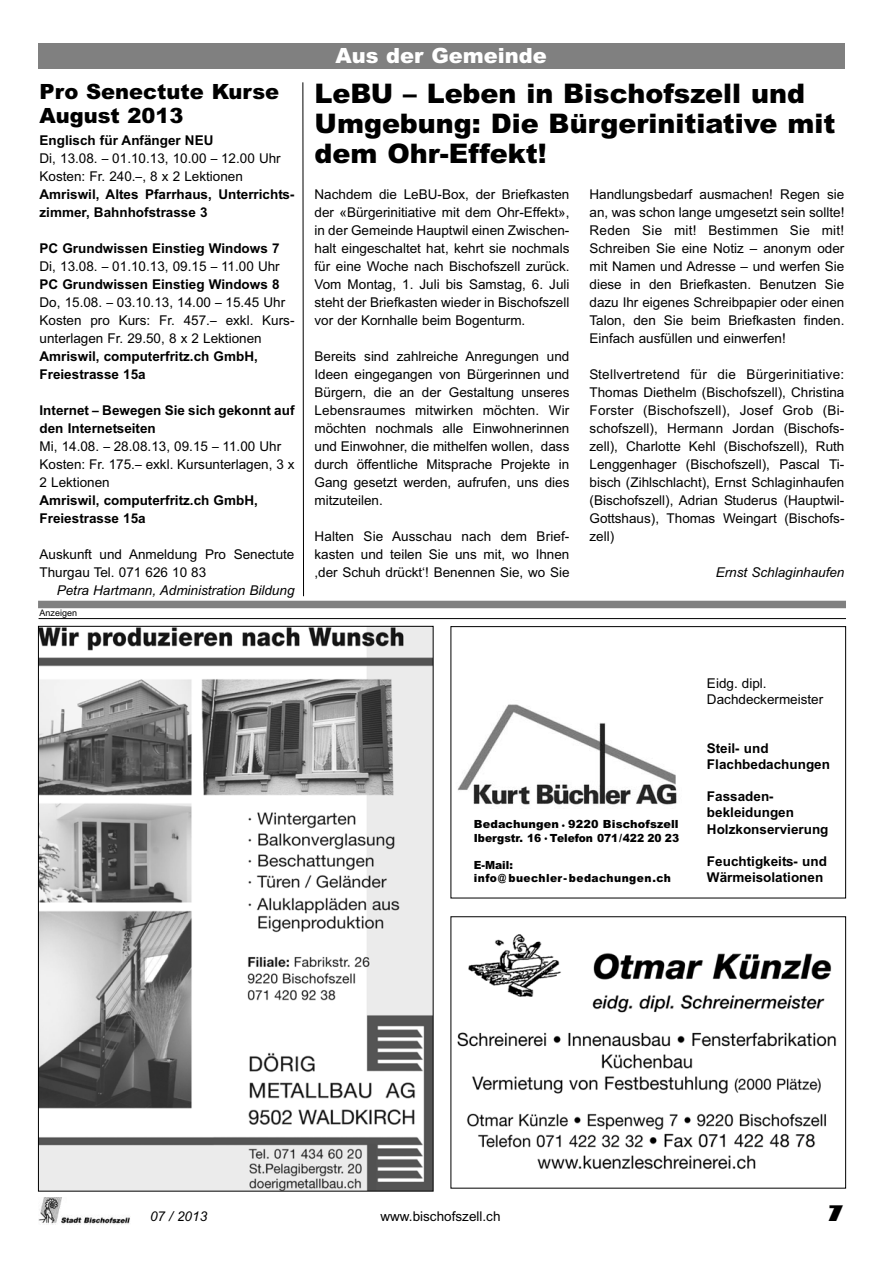
<style>
.page{position:relative;width:893px;height:1263px;background:#fff}
.page>*{position:absolute;margin:0;border:0;box-sizing:border-box;transform-origin:0 0}
.t1{font:900 27px/30px "Arial";color:#000}
.t2{font:900 21px/24px "Arial";color:#000}
.t3{font:900 21px "Arial";color:#fff}
.t4{font:800 21px "Gill Sans";color:#000}
.t5{font:13.5px/18px "Arial";color:#000}
.t6{font:700 13.5px/16.2px "Arial";color:#000}
.t7{font:italic 13.5px "Arial";color:#000}
.t8{font:900 11.25px/13.5px "Arial";letter-spacing:.015em;color:#000}
.t9{font:900 11.25px/13.5px "Arial";letter-spacing:.04em;color:#000;scale:.95 1}
.t10{font:9px "Arial";color:#000}
</style>
<div class="page">
<img style="left:38px;top:1197px;width:92px;height:27px">
<div style="left:38px;top:43px;width:806px;height:26px;background:#808080"></div>
<hr style="left:39px;top:618px;width:807px;height:1px;background:#000">
<div style="left:38px;top:601px;width:808px;height:7px;background:#808080"></div>
<img style="left:457px;top:934px;width:380px;height:236px">
<img style="left:457px;top:704px;width:220px;height:101px">
<div style="left:451px;top:626px;width:395px;height:272px;border:1px solid #000"></div>
<img style="left:40px;top:628px;width:391px;height:561px">
<svg style="left:302px;top:82px;width:2px;height:515px"></svg>
<h2 class="t2" style="left:40px;top:79px;width:241px">Pro Senectute Kurse<br>August 2013</h2>
<p class="t6" style="left:40px;top:132px;width:175px">Englisch für Anfänger NEU</p>
<p class="t5" style="left:40px;top:149px;width:243px">Di, 13.08. – 01.10.13, 10.00 – 12.00 Uhr<br>Kosten: Fr. 240.–, 8 x 2 Lektionen</p>
<p class="t6" style="left:40px;top:185px;width:256px;line-height:18px">Amriswil, Altes Pfarrhaus, Unterrichts&shy;zimmer, Bahnhofstrasse 3</p>
<p class="t6" style="left:40px;top:240px;width:241px">PC Grundwissen Einstieg Windows 7</p>
<p class="t5" style="left:40px;top:257px;width:242px">Di, 13.08. – 01.10.13, 09.15 – 11.00 Uhr</p>
<p class="t6" style="left:40px;top:276px;width:241px">PC Grundwissen Einstieg Windows 8</p>
<p class="t5" style="left:40px;top:293px;width:256px">Do, 15.08. – 03.10.13, 14.00 – 15.45 Uhr<br>Kosten pro Kurs: Fr. 457.– exkl. Kurs&shy;unterlagen Fr. 29.50, 8 x 2 Lektionen</p>
<p class="t6" style="left:40px;top:347px;width:220px;line-height:18px">Amriswil, computerfritz.ch GmbH,<br>Freiestrasse 15a</p>
<p class="t6" style="left:40px;top:401px;width:256px;line-height:18px">Internet – Bewegen Sie sich gekonnt auf den Internetseiten</p>
<p class="t5" style="left:40px;top:437px;width:256px">Mi, 14.08. – 28.08.13, 09.15 – 11.00 Uhr<br>Kosten: Fr. 175.– exkl. Kursunterlagen, 3 x<br>2 Lektionen</p>
<p class="t6" style="left:40px;top:491px;width:220px;line-height:18px">Amriswil, computerfritz.ch GmbH,<br>Freiestrasse 15a</p>
<p class="t5" style="left:40px;top:545px;width:256px">Auskunft und Anmeldung Pro Senectute<br>Thurgau Tel. 071 626 10 83</p>
<p class="t7" style="left:57px;top:581px;width:239px">Petra Hartmann, Administration Bildung</p>
<p class="t10" style="left:40px;top:607px;width:39px">Anzeigen</p>
<h2 class="t3" style="left:336px;top:40px;width:213px">Aus der Gemeinde</h2>
<h1 class="t1" style="left:315px;top:78px;width:522px">LeBU – Leben in Bischofszell und<br>Umgebung: Die Bürgerinitiative mit dem Ohr-Effekt!</h1>
<p class="t5" style="left:315px;top:185px;width:256px;text-align:justify">Nachdem die LeBU-Box, der Briefkasten der «Bürgerinitiative mit dem Ohr-Effekt», in der Gemeinde Hauptwil einen Zwischen&shy;halt eingeschaltet hat, kehrt sie nochmals für eine Woche nach Bischofszell zurück.<br>Vom Montag, 1. Juli bis Samstag, 6. Juli steht der Briefkasten wieder in Bischofszell vor der Kornhalle beim Bogenturm.</p>
<p class="t5" style="left:315px;top:347px;width:256px;text-align:justify">Bereits sind zahlreiche Anregungen und Ideen eingegangen von Bürgerinnen und Bürgern, die an der Gestaltung unseres Lebensraumes mitwirken möchten. Wir möchten nochmals alle Einwohnerinnen und Einwohner, die mithelfen wollen, dass durch öffentliche Mitsprache Projekte in Gang gesetzt werden, aufrufen, uns dies mitzuteilen.</p>
<p class="t5" style="left:315px;top:527px;width:256px;text-align:justify">Halten Sie Ausschau nach dem Brief&shy;kasten und teilen Sie uns mit, wo Ihnen ,der Schuh drückt‘! Benennen Sie, wo Sie</p>
<p class="t5" style="left:589px;top:185px;width:256px;text-align:justify">Handlungsbedarf ausmachen! Regen sie an, was schon lange umgesetzt sein sollte!<br>Reden Sie mit! Bestimmen Sie mit!<br>Schreiben Sie eine Notiz – anonym oder mit Namen und Adresse – und werfen Sie diese in den Briefkasten. Benutzen Sie dazu Ihr eigenes Schreibpapier oder einen Talon, den Sie beim Briefkasten finden.<br>Einfach ausfüllen und einwerfen!</p>
<p class="t5" style="left:589px;top:365px;width:256px;text-align:justify">Stellvertretend für die Bürgerinitiative:<br>Thomas Diethelm (Bischofszell), Christina Forster (Bischofszell), Josef Grob (Bi&shy;schofszell), Hermann Jordan (Bischofs&shy;zell), Charlotte Kehl (Bischofszell), Ruth Lenggenhager (Bischofszell), Pascal Ti&shy;bisch (Zihlschlacht), Ernst Schlaginhaufen (Bischofszell), Adrian Studerus (Hauptwil-Gottshaus), Thomas Weingart (Bischofs&shy;zell)</p>
<p class="t7" style="left:716px;top:563px;width:130px">Ernst Schlaginhaufen</p>
<p class="t8" style="left:474px;top:817px;width:207px">Bedachungen 9220 Bischofszell<br>Ibergstr. 16 Telefon 071/422 20 23</p>
<p class="t9" style="left:474px;top:858px;width:209px">E-Mail:<br>info@ buechler-bedachungen.ch</p>
<p class="t5" style="left:707px;top:675px;width:118px;line-height:16.2px">Eidg. dipl.<br>Dachdeckermeister</p>
<p class="t6" style="left:707px;top:740px;width:125px">Steil- und<br>Flachbedachungen</p>
<p class="t6" style="left:707px;top:789px;width:123px">Fassaden&shy;bekleidungen<br>Holzkonservierung</p>
<p class="t6" style="left:707px;top:853px;width:122px">Feuchtigkeits- und<br>Wärmeisolationen</p>
<p class="t7" style="left:150px;top:1208px;width:59px">07 / 2013</p>
<p class="t5" style="left:380px;top:1208px;width:122px">www.bischofszell.ch</p>
<h2 class="t4" style="left:827px;top:1200px;width:19px">7</h2>
</div>
